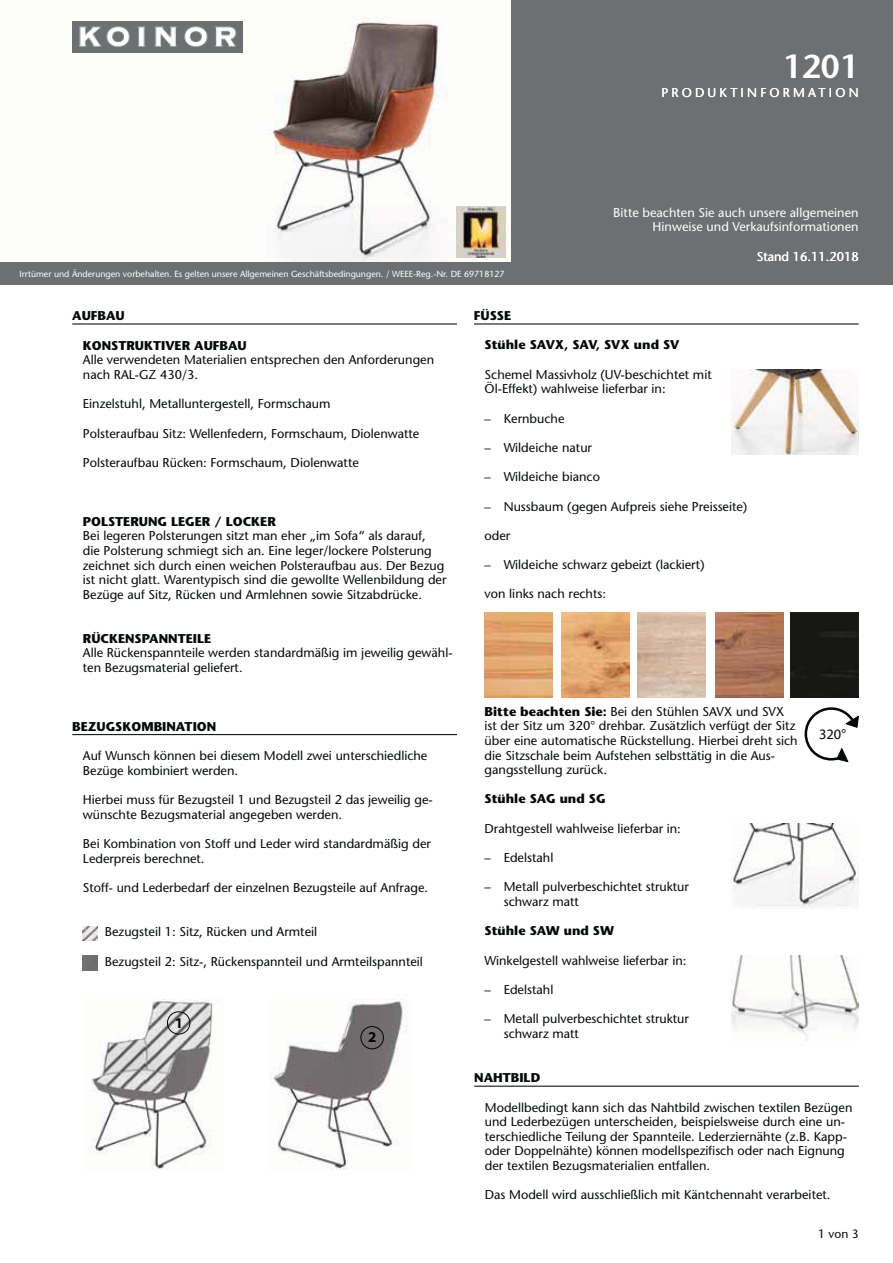
<style>
.page{position:relative;width:893px;height:1263px;background:#fff}
.page>*{position:absolute;margin:0;border:0;box-sizing:border-box;transform-origin:0 0}
.t1{font:600 33px "Stone Sans";color:#fff}
.t2{font:700 15px "Myriad Pro";color:#010202}
.t3{font:300 14.4px "Trade Gothic";color:#040809}
.t4{font:12.75px/14.7px "Stone Sans";color:#040809}
.t5{font:700 12.75px "Stone Sans";color:#040809}
.t6{font:12.75px/14.7px "Stone Sans";color:#fff;text-align:right}
.t7{font:12.75px "Stone Sans";letter-spacing:.25em;color:#fff}
.t8{font:12px "Stone Sans";color:#040809}
.t9{font:8.85px "Stone Sans";color:#fff}
.s1{font-weight:700}
</style>
<div class="page">
<div style="left:0;top:0;width:893px;height:285px;background:#6d6f71"></div>
<img style="left:0;top:0;width:510px;height:262px">
<img style="left:72px;top:21px;width:170px;height:31px">
<img style="left:457px;top:206px;width:49px;height:51px">
<hr style="left:72px;top:323px;width:385px;height:2px;background:#040809">
<hr style="left:474px;top:323px;width:385px;height:2px;background:#040809">
<hr style="left:72px;top:734px;width:385px;height:1px;background:#040809">
<img style="left:83px;top:926px;width:15px;height:15px">
<img style="left:731px;top:370px;width:128px;height:84px">
<img style="left:485px;top:613px;width:68px;height:85px">
<img style="left:715px;top:613px;width:68px;height:85px">
<img style="left:561px;top:613px;width:68px;height:85px">
<div style="left:791px;top:613px;width:68px;height:85px;background:#171814"></div>
<img style="left:731px;top:824px;width:127px;height:85px">
<img style="left:731px;top:955px;width:128px;height:85px">
<hr style="left:474px;top:1086px;width:385px;height:1px;background:#040809">
<img style="left:91px;top:999px;width:122px;height:170px">
<div style="left:167px;top:1011px;width:23px;height:23px;border:1px solid #010202;border-radius:50%"></div>
<img style="left:273px;top:999px;width:135px;height:170px">
<div style="left:360px;top:1026px;width:24px;height:23px;border:1px solid #010202;border-radius:50%"></div>
<svg style="left:804px;top:707px;width:55px;height:55px"></svg>
<h1 class="t1" style="left:783px;top:54px;width:77px">1201</h1>
<p class="t7" style="left:661px;top:88px;width:199px">PRODUKTINFORMATION</p>
<p class="t6" style="left:613px;top:206px;width:247px">Bitte beachten Sie auch unsere allgemeinen<br>Hinweise und Verkaufsinformationen</p>
<p class="t9" style="left:20px;top:270px;width:486px">Irrtümer und Änderungen vorbehalten. Es gelten unsere Allgemeinen Geschäftsbedingungen. / WEEE-Reg.-Nr. DE 69718127</p>
<p class="t6" style="left:757px;top:251px;width:103px">Stand 16.11.2018</p>
<p class="t5" style="left:72px;top:311px;width:54px">AUFBAU</p>
<p class="t5" style="left:83px;top:340px;width:165px">KONSTRUKTIVER AUFBAU</p>
<p class="t4" style="left:83px;top:354px;width:353px">Alle verwendeten Materialien entsprechen den Anforderungen nach RAL-GZ 430/3.</p>
<p class="t4" style="left:83px;top:398px;width:249px">Einzelstuhl, Metalluntergestell, Formschaum</p>
<p class="t4" style="left:83px;top:427px;width:338px">Polsteraufbau Sitz: Wellenfedern, Formschaum, Diolenwatte</p>
<p class="t4" style="left:83px;top:457px;width:277px">Polsteraufbau Rücken: Formschaum, Diolenwatte</p>
<p class="t5" style="left:83px;top:516px;width:194px">POLSTERUNG LEGER / LOCKER</p>
<p class="t4" style="left:83px;top:530px;width:365px">Bei legeren Polsterungen sitzt man eher „im Sofa“ als darauf,<br>die Polsterung schmiegt sich an. Eine leger/lockere Polsterung zeichnet sich durch einen weichen Polsteraufbau aus. Der Bezug ist nicht glatt. Warentypisch sind die gewollte Wellenbildung der Bezüge auf Sitz, Rücken und Armlehnen sowie Sitzabdrücke.</p>
<p class="t5" style="left:83px;top:633px;width:130px">RÜCKENSPANNTEILE</p>
<p class="t4" style="left:83px;top:647px;width:371px">Alle Rückenspannteile werden standardmäßig im jeweilig gewähl&shy;ten Bezugsmaterial geliefert.</p>
<p class="t5" style="left:474px;top:311px;width:39px">FÜSSE</p>
<p class="t5" style="left:485px;top:340px;width:196px">Stühle SAVX, SAV, SVX und SV</p>
<p class="t4" style="left:485px;top:368px;width:229px">Schemel Massivholz (UV-beschichtet mit<br>Öl-Effekt) wahlweise lieferbar in:</p>
<p class="t4" style="left:485px;top:412px;width:81px">– Kernbuche</p>
<p class="t4" style="left:485px;top:441px;width:109px">– Wildeiche natur</p>
<p class="t4" style="left:485px;top:471px;width:117px">– Wildeiche bianco</p>
<p class="t4" style="left:485px;top:500px;width:264px">– Nussbaum (gegen Aufpreis siehe Preisseite)</p>
<p class="t4" style="left:485px;top:529px;width:27px">oder</p>
<p class="t4" style="left:485px;top:559px;width:221px">– Wildeiche schwarz gebeizt (lackiert)</p>
<p class="t4" style="left:485px;top:588px;width:123px">von links nach rechts:</p>
<p class="t5" style="left:72px;top:721px;width:146px">BEZUGSKOMBINATION</p>
<p class="t4" style="left:83px;top:750px;width:346px">Auf Wunsch können bei diesem Modell zwei unterschiedliche<br>Bezüge kombiniert werden.</p>
<p class="t4" style="left:83px;top:794px;width:351px">Hierbei muss für Bezugsteil 1 und Bezugsteil 2 das jeweilig ge&shy;wünschte Bezugsmaterial angegeben werden.</p>
<p class="t4" style="left:83px;top:838px;width:349px">Bei Kombination von Stoff und Leder wird standardmäßig der<br>Lederpreis berechnet.</p>
<p class="t4" style="left:83px;top:882px;width:347px">Stoff- und Lederbedarf der einzelnen Bezugsteile auf Anfrage.</p>
<p class="t4" style="left:105px;top:926px;width:214px">Bezugsteil 1: Sitz, Rücken und Armteil</p>
<p class="t4" style="left:105px;top:955px;width:320px">Bezugsteil 2: Sitz-, Rückenspannteil und Armteilspannteil</p>
<p class="t2" style="left:175px;top:1014px;width:10px">1</p>
<p class="t2" style="left:368px;top:1028px;width:10px">2</p>
<p class="t4" style="left:485px;top:705px;width:314px"><span class="s1">Bitte beachten Sie:</span> Bei den Stühlen SAVX und SVX ist der Sitz um 320° drehbar. Zusätzlich verfügt der Sitz über eine automatische Rückstellung. Hierbei dreht sich die Sitzschale beim Aufstehen selbsttätig in die Aus&shy;gangsstellung zurück.</p>
<p class="t5" style="left:485px;top:794px;width:122px">Stühle SAG und SG</p>
<p class="t4" style="left:485px;top:822px;width:198px">Drahtgestell wahlweise lieferbar in:</p>
<p class="t4" style="left:485px;top:852px;width:70px">– Edelstahl</p>
<p class="t4" style="left:504px;top:881px;width:187px;text-indent:-19px">– Metall pulverbeschichtet struktur schwarz matt</p>
<p class="t5" style="left:485px;top:926px;width:131px">Stühle SAW und SW</p>
<p class="t4" style="left:485px;top:954px;width:203px">Winkelgestell wahlweise lieferbar in:</p>
<p class="t4" style="left:485px;top:983px;width:70px">– Edelstahl</p>
<p class="t4" style="left:504px;top:1013px;width:187px;text-indent:-19px">– Metall pulverbeschichtet struktur schwarz matt</p>
<p class="t3" style="left:819px;top:728px;width:28px">320°</p>
<p class="t5" style="left:474px;top:1073px;width:68px">NAHTBILD</p>
<p class="t4" style="left:485px;top:1101px;width:369px">Modellbedingt kann sich das Nahtbild zwischen textilen Bezügen und Lederbezügen unterscheiden, beispielsweise durch eine un&shy;terschiedliche Teilung der Spannteile. Lederziernähte (z.B. Kapp&shy;oder Doppelnähte) können modellspezifisch oder nach Eignung der textilen Bezugsmaterialien entfallen.</p>
<p class="t4" style="left:485px;top:1189px;width:347px">Das Modell wird ausschließlich mit Käntchennaht verarbeitet.</p>
<p class="t8" style="left:818px;top:1229px;width:42px">1 von 3</p>
</div>
